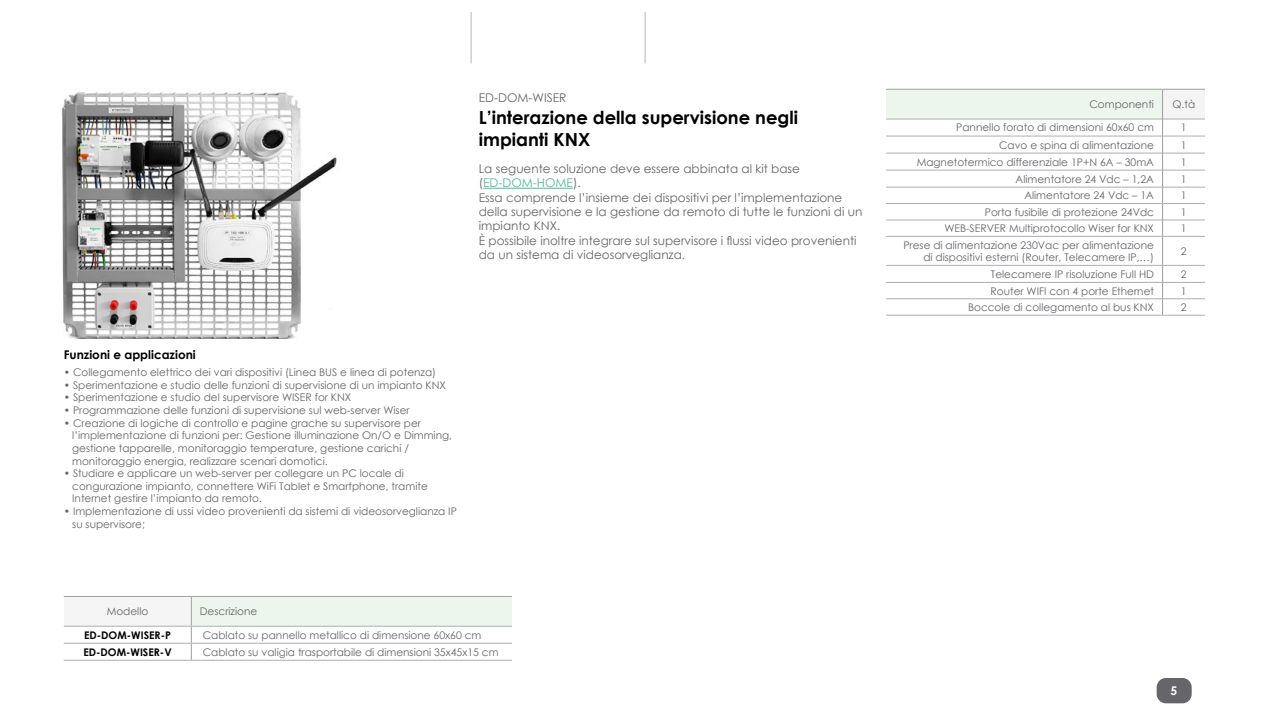
<style>
.page{position:relative;width:1263px;height:711px;background:#fff}
.page>*{position:absolute;margin:0;border:0;box-sizing:border-box;transform-origin:0 0}
.t1{font:700 18px/21.6px "Century Gothic";color:#000}
.t2{font:12px/14.4px "Century Gothic";color:#65656a}
.t3{font:700 12px "Century Gothic";color:#000}
.t4{font:700 12px "Century Gothic";color:#fff}
.t5{font:10.5px/12.6px "Century Gothic";color:#65656a}
.t6{font:10.5px/12.6px "Century Gothic";color:#64656b;text-align:right}
.t7{font:700 10.5px "Century Gothic";color:#000}
.t8{font:10.5px "Century Gothic";color:#63646a}
.s1{color:#4eb89e}
</style>
<div class="page">
<img style="left:62px;top:92px;width:275px;height:246px">
<hr style="left:483px;top:188px;width:90px;height:1px;background:#4eb89e">
<div style="left:886px;top:89px;width:276px;height:30px;background:#edf6ed"></div>
<div style="left:1162px;top:89px;width:43px;height:30px;background:#f5f4f4"></div>
<hr style="left:886px;top:119px;width:276px;height:1px;background:#adaeb1">
<hr style="left:1163px;top:119px;width:42px;height:1px;background:#adaeb1">
<hr style="left:886px;top:136px;width:276px;height:1px;background:#adaeb1">
<hr style="left:1163px;top:136px;width:42px;height:1px;background:#adaeb1">
<hr style="left:886px;top:153px;width:276px;height:1px;background:#adaeb1">
<hr style="left:1163px;top:153px;width:42px;height:1px;background:#adaeb1">
<hr style="left:886px;top:170px;width:276px;height:1px;background:#adaeb1">
<hr style="left:1163px;top:170px;width:42px;height:1px;background:#adaeb1">
<hr style="left:886px;top:187px;width:276px;height:1px;background:#adaeb1">
<hr style="left:1163px;top:187px;width:42px;height:1px;background:#adaeb1">
<hr style="left:886px;top:203px;width:276px;height:1px;background:#adaeb1">
<hr style="left:1163px;top:203px;width:42px;height:1px;background:#adaeb1">
<hr style="left:886px;top:219px;width:276px;height:1px;background:#adaeb1">
<hr style="left:1163px;top:219px;width:42px;height:1px;background:#adaeb1">
<hr style="left:886px;top:236px;width:276px;height:1px;background:#adaeb1">
<hr style="left:1163px;top:236px;width:42px;height:1px;background:#adaeb1">
<hr style="left:886px;top:265px;width:276px;height:1px;background:#adaeb1">
<hr style="left:1163px;top:265px;width:42px;height:1px;background:#adaeb1">
<hr style="left:886px;top:282px;width:276px;height:1px;background:#adaeb1">
<hr style="left:1163px;top:282px;width:42px;height:1px;background:#adaeb1">
<hr style="left:886px;top:298px;width:276px;height:1px;background:#adaeb1">
<hr style="left:1163px;top:298px;width:42px;height:1px;background:#adaeb1">
<hr style="left:886px;top:314px;width:276px;height:1px;background:#adaeb1">
<hr style="left:1162px;top:314px;width:43px;height:1px;background:#adaeb1">
<hr style="left:886px;top:89px;width:276px;height:1px;background:#9f9fa3">
<hr style="left:1162px;top:89px;width:43px;height:1px;background:#9f9fa3">
<hr style="left:1162px;top:89px;width:1px;height:30px;background:#9f9fa3">
<svg style="left:1162px;top:119px;width:1px;height:195px"></svg>
<div style="left:64px;top:596px;width:127px;height:29px;background:#f5f5f5"></div>
<div style="left:191px;top:596px;width:321px;height:29px;background:#edf6ed"></div>
<svg style="left:191px;top:596px;width:1px;height:63px"></svg>
<hr style="left:64px;top:625px;width:127px;height:1px;background:#adaeb1">
<hr style="left:191px;top:625px;width:321px;height:1px;background:#adaeb1">
<hr style="left:64px;top:642px;width:127px;height:1px;background:#adaeb1">
<hr style="left:191px;top:642px;width:321px;height:1px;background:#adaeb1">
<hr style="left:64px;top:659px;width:127px;height:1px;background:#adaeb1">
<hr style="left:191px;top:659px;width:321px;height:1px;background:#adaeb1">
<hr style="left:64px;top:595px;width:127px;height:1px;background:#9f9fa3">
<hr style="left:191px;top:595px;width:321px;height:1px;background:#9f9fa3">
<div style="left:1157px;top:678px;width:34px;height:24px;background:#65656a;border-radius:9px"></div>
<div style="left:1157px;top:677px;width:35px;height:25px;border:2px solid #65656a;border-radius:9px"></div>
<hr style="left:471px;top:12px;width:1px;height:51px;background:#b7b6b8">
<hr style="left:645px;top:12px;width:1px;height:51px;background:#b7b6b8">
<p class="t2" style="left:479px;top:91px;width:89px">ED-DOM-WISER</p>
<h1 class="t1" style="left:479px;top:106px;width:321px">L’interazione della supervisione negli impianti KNX</h1>
<p class="t2" style="left:479px;top:161px;width:385px">La seguente soluzione deve essere abbinata al kit base (<span class="s1">ED-DOM-HOME</span>).<br>Essa comprende l’insieme dei dispositivi per l’implementazione della supervisione e la gestione da remoto di tutte le funzioni di un impianto KNX.<br>È possibile inoltre integrare sul supervisore i flussi video provenienti da un sistema di videosorveglianza.</p>
<p class="t3" style="left:64px;top:345px;width:133px">Funzioni e applicazioni</p>
<p class="t5" style="left:64px;top:366px;width:374px">• Collegamento elettrico dei vari dispositivi (Linea BUS e linea di potenza)</p>
<p class="t5" style="left:64px;top:378px;width:384px">• Sperimentazione e studio delle funzioni di supervisione di un impianto KNX</p>
<p class="t5" style="left:64px;top:391px;width:289px">• Sperimentazione e studio del supervisore WISER for KNX</p>
<p class="t5" style="left:64px;top:403px;width:347px">• Programmazione delle funzioni di supervisione sul web-server Wiser</p>
<p class="t5" style="left:72px;top:416px;width:381px;text-indent:-9px">• Creazione di logiche di controllo e pagine grache su supervisore per l’implementazione di funzioni per: Gestione illuminazione On/O e Dimming, gestione tapparelle, monitoraggio temperature, gestione carichi / monitoraggio energia, realizzare scenari domotici.</p>
<p class="t5" style="left:72px;top:466px;width:357px;text-indent:-9px">• Studiare e applicare un web-server per collegare un PC locale di congurazione impianto, connettere WiFi Tablet e Smartphone, tramite<br>Internet gestire l’impianto da remoto.</p>
<p class="t5" style="left:72px;top:504px;width:386px;text-indent:-9px">• Implementazione di ussi video provenienti da sistemi di videosorveglianza IP su supervisore;</p>
<p class="t6" style="left:107px;top:604px;width:43px">Modello</p>
<p class="t8" style="left:200px;top:603px;width:59px">Descrizione</p>
<p class="t7" style="left:84px;top:626px;width:88px">ED-DOM-WISER-P</p>
<p class="t6" style="left:203px;top:628px;width:280px">Cablato su pannello metallico di dimensione 60x60 cm</p>
<p class="t7" style="left:83px;top:643px;width:90px">ED-DOM-WISER-V</p>
<p class="t6" style="left:203px;top:645px;width:297px">Cablato su valigia trasportabile di dimensioni 35x45x15 cm</p>
<p class="t6" style="left:1089px;top:98px;width:66px">Componenti</p>
<p class="t6" style="left:1172px;top:98px;width:24px">Q.tà</p>
<p class="t6" style="left:956px;top:121px;width:199px">Pannello forato di dimensioni 60x60 cm</p>
<p class="t6" style="left:1181px;top:121px;width:7px">1</p>
<p class="t6" style="left:999px;top:138px;width:156px">Cavo e spina di alimentazione</p>
<p class="t6" style="left:1181px;top:138px;width:7px">1</p>
<p class="t6" style="left:917px;top:155px;width:239px">Magnetotermico differenziale 1P+N 6A – 30mA</p>
<p class="t6" style="left:1181px;top:155px;width:7px">1</p>
<p class="t6" style="left:1015px;top:172px;width:140px">Alimentatore 24 Vdc – 1,2A</p>
<p class="t6" style="left:1181px;top:172px;width:7px">1</p>
<p class="t6" style="left:1024px;top:189px;width:131px">Alimentatore 24 Vdc – 1A</p>
<p class="t6" style="left:1181px;top:189px;width:7px">1</p>
<p class="t6" style="left:985px;top:205px;width:171px">Porta fusibile di protezione 24Vdc</p>
<p class="t6" style="left:1181px;top:205px;width:7px">1</p>
<p class="t6" style="left:944px;top:222px;width:211px">WEB-SERVER Multiprotocollo Wiser for KNX</p>
<p class="t6" style="left:1181px;top:222px;width:7px">1</p>
<p class="t6" style="left:903px;top:238px;width:252px">Prese di alimentazione 230Vac per alimentazione di dispositivi esterni (Router, Telecamere IP,…)</p>
<p class="t6" style="left:1181px;top:244px;width:7px">2</p>
<p class="t6" style="left:991px;top:267px;width:165px">Telecamere IP risoluzione Full HD</p>
<p class="t6" style="left:1181px;top:267px;width:7px">2</p>
<p class="t6" style="left:990px;top:284px;width:165px">Router WIFI con 4 porte Ethernet</p>
<p class="t6" style="left:1181px;top:284px;width:7px">1</p>
<p class="t6" style="left:968px;top:300px;width:187px">Boccole di collegamento al bus KNX</p>
<p class="t6" style="left:1181px;top:300px;width:7px">2</p>
<p class="t4" style="left:1170px;top:681px;width:8px">5</p>
</div>
